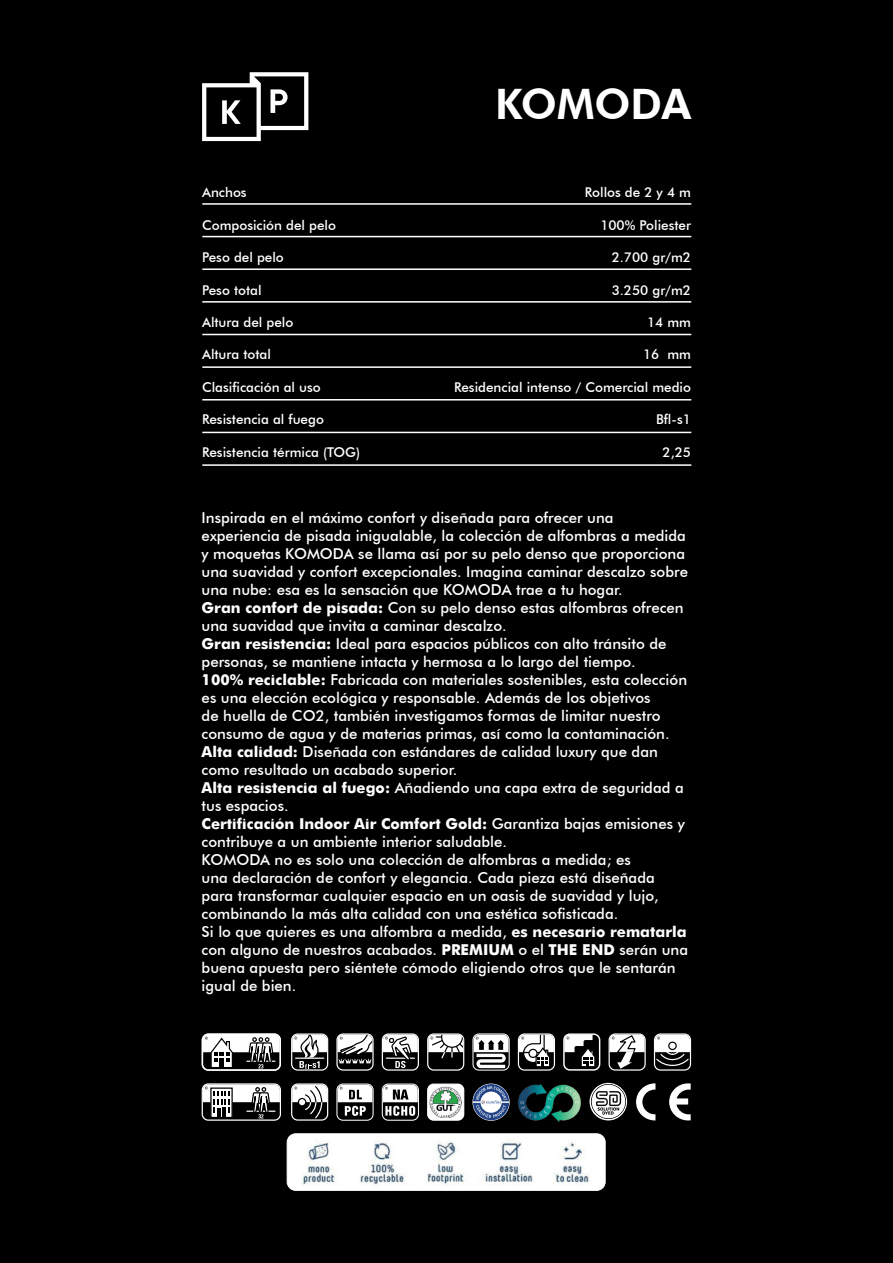
<style>
.page{position:relative;width:893px;height:1263px;background:#000}
.page>*{position:absolute;margin:0;border:0;box-sizing:border-box;transform-origin:0 0}
.t1{font:800 42px "Futura BT";color:#fff}
.t2{font:500 15px/18px "Futura BT";color:#fff}
.t3{font:500 13.5px "Futura BT";color:#fff}
.s1{font-family:"Futura";font-weight:700}
</style>
<div class="page">
<svg style="left:202px;top:72px;width:106px;height:69px"></svg>
<hr style="left:202px;top:203px;width:489px;height:2px;background:#fff">
<hr style="left:202px;top:236px;width:489px;height:1px;background:#fff">
<hr style="left:202px;top:268px;width:489px;height:2px;background:#fff">
<hr style="left:202px;top:301px;width:489px;height:2px;background:#fff">
<hr style="left:202px;top:334px;width:489px;height:1px;background:#fff">
<hr style="left:202px;top:366px;width:489px;height:2px;background:#fff">
<hr style="left:202px;top:399px;width:489px;height:1px;background:#fff">
<hr style="left:202px;top:432px;width:489px;height:1px;background:#fff">
<hr style="left:202px;top:464px;width:489px;height:2px;background:#fff">
<svg style="left:384px;top:1035px;width:33px;height:33px"></svg>
<div style="left:382px;top:1033px;width:37px;height:37px;border:1px solid #fff;border-radius:6px"></div>
<svg style="left:429px;top:1035px;width:36px;height:24px"></svg>
<div style="left:427px;top:1033px;width:37px;height:37px;border:1px solid #fff;border-radius:6px"></div>
<svg style="left:565px;top:1035px;width:35px;height:32px"></svg>
<div style="left:563px;top:1033px;width:37px;height:37px;border:1px solid #fff;border-radius:6px"></div>
<div style="left:382px;top:1083px;width:37px;height:38px;border:1px solid #fff;border-radius:6px"></div>
<svg style="left:383px;top:1085px;width:35px;height:31px"></svg>
<div style="left:336px;top:1083px;width:38px;height:38px;border:1px solid #fff;border-radius:6px"></div>
<svg style="left:338px;top:1085px;width:34px;height:31px"></svg>
<svg style="left:611px;top:1035px;width:33px;height:33px"></svg>
<div style="left:609px;top:1033px;width:37px;height:37px;border:1px solid #fff;border-radius:6px"></div>
<svg style="left:636px;top:1083px;width:19px;height:37px"></svg>
<svg style="left:669px;top:1083px;width:22px;height:37px"></svg>
<svg style="left:474px;top:1035px;width:34px;height:33px"></svg>
<div style="left:472px;top:1033px;width:38px;height:37px;border:1px solid #fff;border-radius:6px"></div>
<svg style="left:656px;top:1035px;width:33px;height:31px"></svg>
<div style="left:654px;top:1033px;width:37px;height:37px;border:1px solid #fff;border-radius:6px"></div>
<div style="left:337px;top:1034px;width:36px;height:36px;background:linear-gradient(to right,#000,#070707);border-radius:6px"></div>
<svg style="left:338px;top:1035px;width:34px;height:28px"></svg>
<div style="left:336px;top:1033px;width:38px;height:37px;border:1px solid #fff;border-radius:6px"></div>
<svg style="left:204px;top:1085px;width:75px;height:36px"></svg>
<div style="left:202px;top:1083px;width:79px;height:38px;border:1px solid #fff;border-radius:6px"></div>
<div style="left:518px;top:1033px;width:37px;height:37px;border:1px solid #fff;border-radius:6px"></div>
<svg style="left:519px;top:1033px;width:35px;height:35px"></svg>
<svg style="left:293px;top:1085px;width:33px;height:34px"></svg>
<div style="left:291px;top:1083px;width:37px;height:38px;border:1px solid #fff;border-radius:6px"></div>
<svg style="left:472px;top:1083px;width:38px;height:38px"></svg>
<svg style="left:473px;top:1084px;width:36px;height:36px"></svg>
<img style="left:518px;top:1084px;width:63px;height:38px">
<svg style="left:292px;top:1035px;width:35px;height:34px"></svg>
<div style="left:291px;top:1033px;width:37px;height:37px;border:1px solid #fff;border-radius:6px"></div>
<hr style="left:296px;top:1057px;width:28px;height:2px;background:#fff">
<div style="left:428px;top:1084px;width:36px;height:36px;background:#fff;border-radius:6px"></div>
<div style="left:427px;top:1083px;width:37px;height:38px;border:1px solid #fff;border-radius:6px"></div>
<img style="left:429px;top:1086px;width:32px;height:32px">
<svg style="left:589px;top:1083px;width:38px;height:37px"></svg>
<img style="left:591px;top:1085px;width:34px;height:34px">
<svg style="left:204px;top:1035px;width:75px;height:36px"></svg>
<div style="left:202px;top:1033px;width:79px;height:38px;border:1px solid #fff;border-radius:6px"></div>
<img style="left:289px;top:1134px;width:315px;height:56px">
<div style="left:287px;top:1133px;width:319px;height:58px;border:1px solid #fff;border-radius:9px"></div>
<p class="t1" style="left:495px;top:78px;width:198px">KOMODA</p>
<p class="t3" style="left:202px;top:184px;width:46px">Anchos</p>
<p class="t3" style="left:585px;top:184px;width:108px">Rollos de 2 y 4 m</p>
<p class="t3" style="left:202px;top:217px;width:135px">Composición del pelo</p>
<p class="t3" style="left:600px;top:217px;width:92px">100% Poliester</p>
<p class="t3" style="left:202px;top:249px;width:83px">Peso del pelo</p>
<p class="t3" style="left:612px;top:249px;width:81px">2.700 gr/m2</p>
<p class="t3" style="left:202px;top:281px;width:61px">Peso total</p>
<p class="t3" style="left:612px;top:281px;width:81px">3.250 gr/m2</p>
<p class="t3" style="left:202px;top:314px;width:93px">Altura del pelo</p>
<p class="t3" style="left:647px;top:314px;width:46px">14 mm</p>
<p class="t3" style="left:202px;top:346px;width:70px">Altura total</p>
<p class="t3" style="left:643px;top:346px;width:50px">16 mm</p>
<p class="t3" style="left:202px;top:379px;width:120px">Clasificación al uso</p>
<p class="t3" style="left:454px;top:379px;width:238px">Residencial intenso / Comercial medio</p>
<p class="t3" style="left:202px;top:411px;width:123px">Resistencia al fuego</p>
<p class="t3" style="left:656px;top:411px;width:37px">Bfl-s1</p>
<p class="t3" style="left:202px;top:443px;width:160px">Resistencia térmica (TOG)</p>
<p class="t3" style="left:663px;top:443px;width:30px">2,25</p>
<p class="t2" style="left:202px;top:509px;width:488px">Inspirada en el máximo confort y diseñada para ofrecer una experiencia de pisada inigualable, la colección de alfombras a medida y moquetas KOMODA se llama así por su pelo denso que proporciona una suavidad y confort excepcionales. Imagina caminar descalzo sobre una nube: esa es la sensación que KOMODA trae a tu hogar.</p>
<p class="t2" style="left:202px;top:599px;width:483px"><span class="s1">Gran confort de pisada:</span> Con su pelo denso estas alfombras ofrecen una suavidad que invita a caminar descalzo.</p>
<p class="t2" style="left:202px;top:635px;width:466px"><span class="s1">Gran resistencia:</span> Ideal para espacios públicos con alto tránsito de personas, se mantiene intacta y hermosa a lo largo del tiempo.</p>
<p class="t2" style="left:202px;top:671px;width:487px"><span class="s1">100% reciclable:</span> Fabricada con materiales sostenibles, esta colección es una elección ecológica y responsable. Además de los objetivos<br>de huella de CO2, también investigamos formas de limitar nuestro consumo de agua y de materias primas, así como la contaminación.</p>
<p class="t2" style="left:202px;top:743px;width:458px"><span class="s1">Alta calidad:</span> Diseñada con estándares de calidad luxury que dan como resultado un acabado superior.</p>
<p class="t2" style="left:202px;top:779px;width:484px"><span class="s1">Alta resistencia al fuego:</span> Añadiendo una capa extra de seguridad a tus espacios.</p>
<p class="t2" style="left:202px;top:815px;width:485px"><span class="s1">Certificación Indoor Air Comfort Gold:</span> Garantiza bajas emisiones y contribuye a un ambiente interior saludable.</p>
<p class="t2" style="left:202px;top:851px;width:459px">KOMODA no es solo una colección de alfombras a medida; es una declaración de confort y elegancia. Cada pieza está diseñada para transformar cualquier espacio en un oasis de suavidad y lujo, combinando la más alta calidad con una estética sofisticada.</p>
<p class="t2" style="left:202px;top:923px;width:488px">Si lo que quieres es una alfombra a medida, <span class="s1">es necesario rematarla </span>con alguno de nuestros acabados. <span class="s1">PREMIUM</span> o el <span class="s1">THE END</span> serán una buena apuesta pero siéntete cómodo eligiendo otros que le sentarán igual de bien.</p>
</div>
